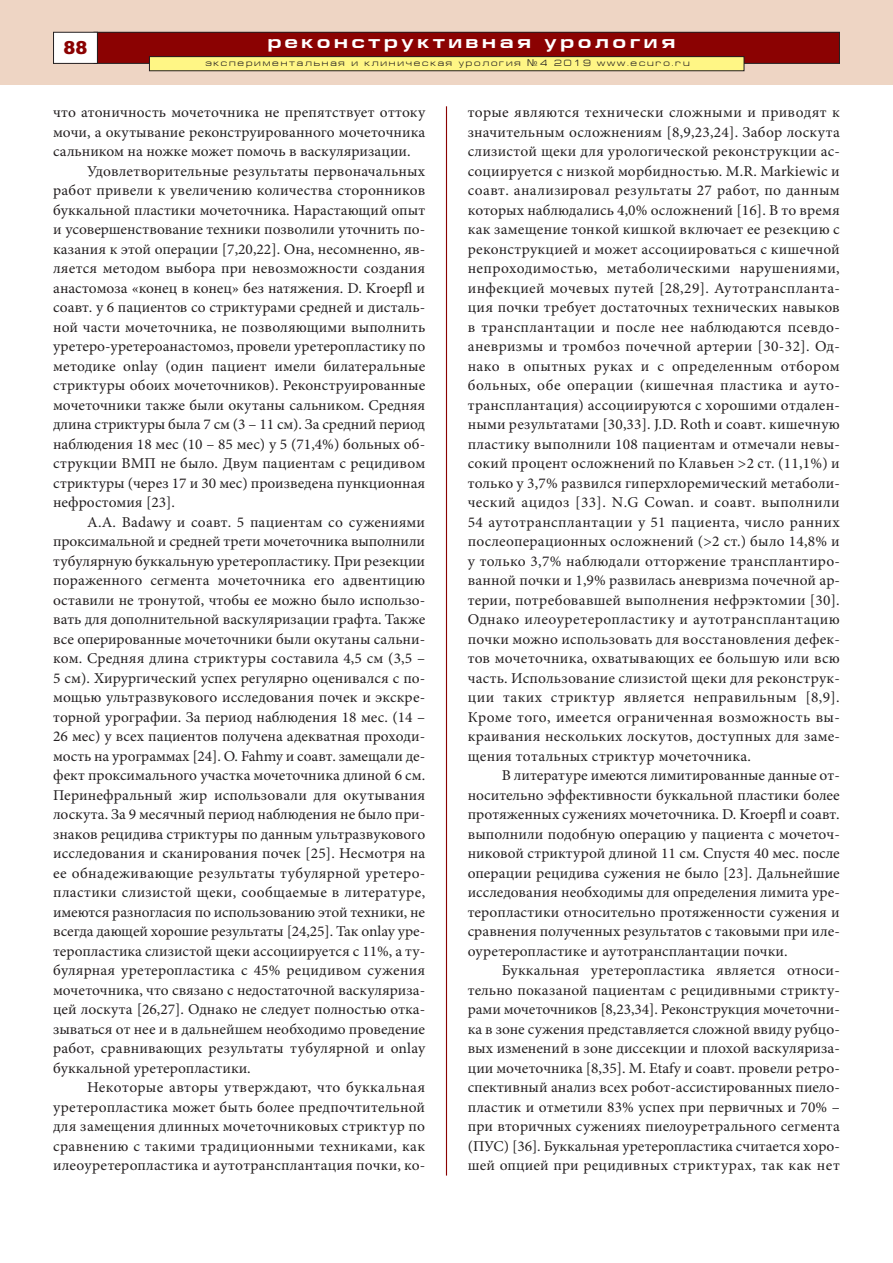
<style>
.page{position:relative;width:893px;height:1263px;background:#fff}
.page>*{position:absolute;margin:0;border:0;box-sizing:border-box;transform-origin:0 0}
.t1{font:700 18px "Europe Ext";letter-spacing:.2em;color:#fff}
.t2{font:900 18px "Arial";color:#8b0202}
.t3{font:15px/19.5px "Minion Pro";letter-spacing:.005em;color:#231f20;text-align:justify}
.t4{font:15px "Minion Pro";letter-spacing:.025em;color:#231f20}
.t5{font:9px "Europe Ext Normal";letter-spacing:.2em;color:#231f20}
.s1{font-family:"Europe"}
</style>
<div class="page">
<div style="left:0;top:0;width:893px;height:85px;background:#eed5c4"></div>
<div style="left:94px;top:33px;width:745px;height:30px;background:#8b0202"></div>
<div style="left:94px;top:32px;width:746px;height:32px;border:1px solid #231f20"></div>
<div style="left:54px;top:33px;width:43px;height:30px;background:#fff"></div>
<div style="left:53px;top:32px;width:45px;height:32px;border:1px solid #231f20"></div>
<div style="left:150px;top:57px;width:594px;height:13px;background:#fff685"></div>
<div style="left:149px;top:56px;width:595px;height:15px;border:1px solid #231f20"></div>
<hr style="left:446px;top:106px;width:1px;height:1069px;background:#8b0202">
<p class="t2" style="left:64px;top:37px;width:26px">88</p>
<p class="t1" style="left:268px;top:31px;width:409px">реконструктивная урология</p>
<p class="t5" style="left:205px;top:58px;width:486px">экспериментальная и клиническая урология <span class="s1">¹</span>4 2019 www.ecuro.ru</p>
<p class="t3" style="left:53px;top:104px;width:374px">что атоничность мочеточника не препятствует оттоку</p>
<p class="t3" style="left:53px;top:123px;width:374px">мочи, а окутывание реконструированного мочеточника</p>
<p class="t3" style="left:53px;top:143px;width:359px">сальником на ножке может помочь в васкуляризации.</p>
<p class="t3" style="left:87px;top:162px;width:340px">Удовлетворительные результаты первоначальных</p>
<p class="t3" style="left:53px;top:182px;width:374px">работ привели к увеличению количества сторонников</p>
<p class="t3" style="left:53px;top:201px;width:374px">буккальной пластики мочеточника. Нарастающий опыт</p>
<p class="t3" style="left:53px;top:221px;width:374px">и усовершенствование техники позволили уточнить по-</p>
<p class="t3" style="left:53px;top:240px;width:374px">казания к этой операции [7,20,22]. Она, несомненно, яв-</p>
<p class="t3" style="left:53px;top:260px;width:374px">ляется методом выбора при невозможности создания</p>
<p class="t3" style="left:53px;top:279px;width:374px">анастомоза «конец в конец» без натяжения. D. Kroepfl и</p>
<p class="t3" style="left:53px;top:299px;width:374px">соавт. у 6 пациентов со стриктурами средней и дисталь-</p>
<p class="t3" style="left:53px;top:318px;width:374px">ной части мочеточника, не позволяющими выполнить</p>
<p class="t3" style="left:53px;top:338px;width:374px">уретеро-уретероанастомоз, провели уретеропластику по</p>
<p class="t3" style="left:53px;top:357px;width:374px">методике onlay (один пациент имели билатеральные</p>
<p class="t3" style="left:53px;top:377px;width:374px">стриктуры обоих мочеточников). Реконструированные</p>
<p class="t3" style="left:53px;top:396px;width:374px">мочеточники также были окутаны сальником. Средняя</p>
<p class="t3" style="left:53px;top:416px;width:374px">длина стриктуры была 7 см (3 – 11 см). За средний период</p>
<p class="t3" style="left:53px;top:435px;width:374px">наблюдения 18 мес (10 – 85 мес) у 5 (71,4%) больных об-</p>
<p class="t3" style="left:53px;top:455px;width:374px">струкции ВМП не было. Двум пациентам с рецидивом</p>
<p class="t3" style="left:53px;top:474px;width:374px">стриктуры (через 17 и 30 мес) произведена пункционная</p>
<p class="t3" style="left:53px;top:494px;width:123px">нефростомия [23].</p>
<p class="t3" style="left:87px;top:513px;width:340px">A.A. Badawy и соавт. 5 пациентам со сужениями</p>
<p class="t3" style="left:53px;top:533px;width:374px">проксимальной и средней трети мочеточника выполнили</p>
<p class="t3" style="left:53px;top:552px;width:374px">тубулярную буккальную уретеропластику. При резекции</p>
<p class="t3" style="left:53px;top:572px;width:374px">пораженного сегмента мочеточника его адвентицию</p>
<p class="t3" style="left:53px;top:591px;width:374px">оставили не тронутой, чтобы ее можно было использо-</p>
<p class="t3" style="left:53px;top:611px;width:374px">вать для дополнительной васкуляризации графта. Также</p>
<p class="t3" style="left:53px;top:630px;width:374px">все оперированные мочеточники были окутаны сальни-</p>
<p class="t3" style="left:53px;top:650px;width:374px">ком. Средняя длина стриктуры составила 4,5 см (3,5 –</p>
<p class="t3" style="left:53px;top:669px;width:374px">5 см). Хирургический успех регулярно оценивался с по-</p>
<p class="t3" style="left:53px;top:689px;width:374px">мощью ультразвукового исследования почек и экскре-</p>
<p class="t3" style="left:53px;top:708px;width:374px">торной урографии. За период наблюдения 18 мес. (14 –</p>
<p class="t3" style="left:53px;top:728px;width:374px">26 мес) у всех пациентов получена адекватная проходи-</p>
<p class="t3" style="left:53px;top:747px;width:374px">мость на урограммах [24]. O. Fahmy и соавт. замещали де-</p>
<p class="t3" style="left:53px;top:767px;width:374px">фект проксимального участка мочеточника длиной 6 см.</p>
<p class="t3" style="left:53px;top:786px;width:374px">Перинефральный жир использовали для окутывания</p>
<p class="t3" style="left:53px;top:806px;width:374px">лоскута. За 9 месячный период наблюдения не было при-</p>
<p class="t3" style="left:53px;top:825px;width:374px">знаков рецидива стриктуры по данным ультразвукового</p>
<p class="t3" style="left:53px;top:845px;width:374px">исследования и сканирования почек [25]. Несмотря на</p>
<p class="t3" style="left:53px;top:864px;width:374px">ее обнадеживающие результаты тубулярной уретеро-</p>
<p class="t3" style="left:53px;top:884px;width:374px">пластики слизистой щеки, сообщаемые в литературе,</p>
<p class="t3" style="left:53px;top:903px;width:374px">имеются разногласия по использованию этой техники, не</p>
<p class="t3" style="left:53px;top:923px;width:374px">всегда дающей хорошие результаты [24,25]. Так оnlay уре-</p>
<p class="t3" style="left:53px;top:942px;width:374px">теропластика слизистой щеки ассоциируется с 11%, а ту-</p>
<p class="t3" style="left:53px;top:962px;width:374px">булярная уретеропластика с 45% рецидивом сужения</p>
<p class="t3" style="left:53px;top:981px;width:374px">мочеточника, что связано с недостаточной васкуляриза-</p>
<p class="t3" style="left:53px;top:1001px;width:374px">цей лоскута [26,27]. Однако не следует полностью отка-</p>
<p class="t3" style="left:53px;top:1020px;width:374px">зываться от нее и в дальнейшем необходимо проведение</p>
<p class="t3" style="left:53px;top:1040px;width:374px">работ, сравнивающих результаты тубулярной и onlay</p>
<p class="t3" style="left:53px;top:1059px;width:199px">буккальной уретеропластики.</p>
<p class="t4" style="left:87px;top:1082px;width:340px">Некоторые авторы утверждают, что буккальная</p>
<p class="t3" style="left:53px;top:1098px;width:374px">уретеропластика может быть более предпочтительной</p>
<p class="t3" style="left:53px;top:1118px;width:374px">для замещения длинных мочеточниковых стриктур по</p>
<p class="t4" style="left:53px;top:1140px;width:374px">сравнению с такими традиционными техниками, как</p>
<p class="t3" style="left:53px;top:1157px;width:374px">илеоуретеропластика и аутотрансплантация почки, ко-</p>
<p class="t3" style="left:468px;top:104px;width:374px">торые являются технически сложными и приводят к значительным осложнениям [8,9,23,24]. Забор лоскута слизистой щеки для урологической реконструкции ас&shy;социируется с низкой морбидностью. M.R. Markiewic и соавт. анализировал результаты 27 работ, по данным которых наблюдались 4,0% осложнений [16]. В то время как замещение тонкой кишкой включает ее резекцию с реконструкцией и может ассоциироваться с кишечной непроходимостью, метаболическими нарушениями, инфекцией мочевых путей [28,29]. Аутотранспланта&shy;ция почки требует достаточных технических навыков в трансплантации и после нее наблюдаются псевдо&shy;аневризмы и тромбоз почечной артерии [30-32]. Од&shy;нако в опытных руках и с определенным отбором больных, обе операции (кишечная пластика и ауто&shy;трансплантация) ассоциируются с хорошими отдален&shy;ными результатами [30,33]. J.D. Roth и соавт. кишечную пластику выполнили 108 пациентам и отмечали невы&shy;сокий процент осложнений по Клавьен &gt;2 ст. (11,1%) и только у 3,7% развился гиперхлоремический метаболи&shy;ческий ацидоз [33]. N.G Cowan. и соавт. выполнили 54 аутотрансплантации у 51 пациента, число ранних послеоперационных осложнений (&gt;2 ст.) было 14,8% и у только 3,7% наблюдали отторжение трансплантиро&shy;ванной почки и 1,9% развилась аневризма почечной ар&shy;терии, потребовавшей выполнения нефрэктомии [30].<br>Однако илеоуретеропластику и аутотрансплантацию почки можно использовать для восстановления дефек&shy;тов мочеточника, охватывающих ее большую или всю часть. Использование слизистой щеки для реконструк&shy;ции таких стриктур является неправильным [8,9].<br>Кроме того, имеется ограниченная возможность вы&shy;краивания нескольких лоскутов, доступных для заме&shy;щения тотальных стриктур мочеточника.</p>
<p class="t3" style="left:468px;top:767px;width:374px;text-indent:34px">В литературе имеются лимитированные данные от&shy;носительно эффективности буккальной пластики более протяженных сужениях мочеточника. D. Kroepfl и соавт. выполнили подобную операцию у пациента с мочеточ&shy;никовой стриктурой длиной 11 см. Спустя 40 мес. после операции рецидива сужения не было [23]. Дальнейшие исследования необходимы для определения лимита уре&shy;теропластики относительно протяженности сужения и сравнения полученных результатов с таковыми при иле&shy;оуретеропластике и аутотрансплантации почки.</p>
<p class="t3" style="left:468px;top:962px;width:374px;text-indent:34px">Буккальная уретеропластика является относи&shy;тельно показаной пациентам с рецидивными стрикту&shy;рами мочеточников [8,23,34]. Реконструкция мочеточни&shy;ка в зоне сужения представляется сложной ввиду рубцо&shy;вых изменений в зоне диссекции и плохой васкуляриза&shy;ции мочеточника [8,35]. M. Etafy и соавт. провели ретро&shy;спективный анализ всех робот-ассистированных пиело&shy;пластик и отметили 83% успех при первичных и 70% – при вторичных сужениях пиелоуретрального сегмента (ПУС) [36]. Буккальная уретеропластика считается хоро&shy;шей опцией при рецидивных стриктурах, так как нет</p>
</div>
